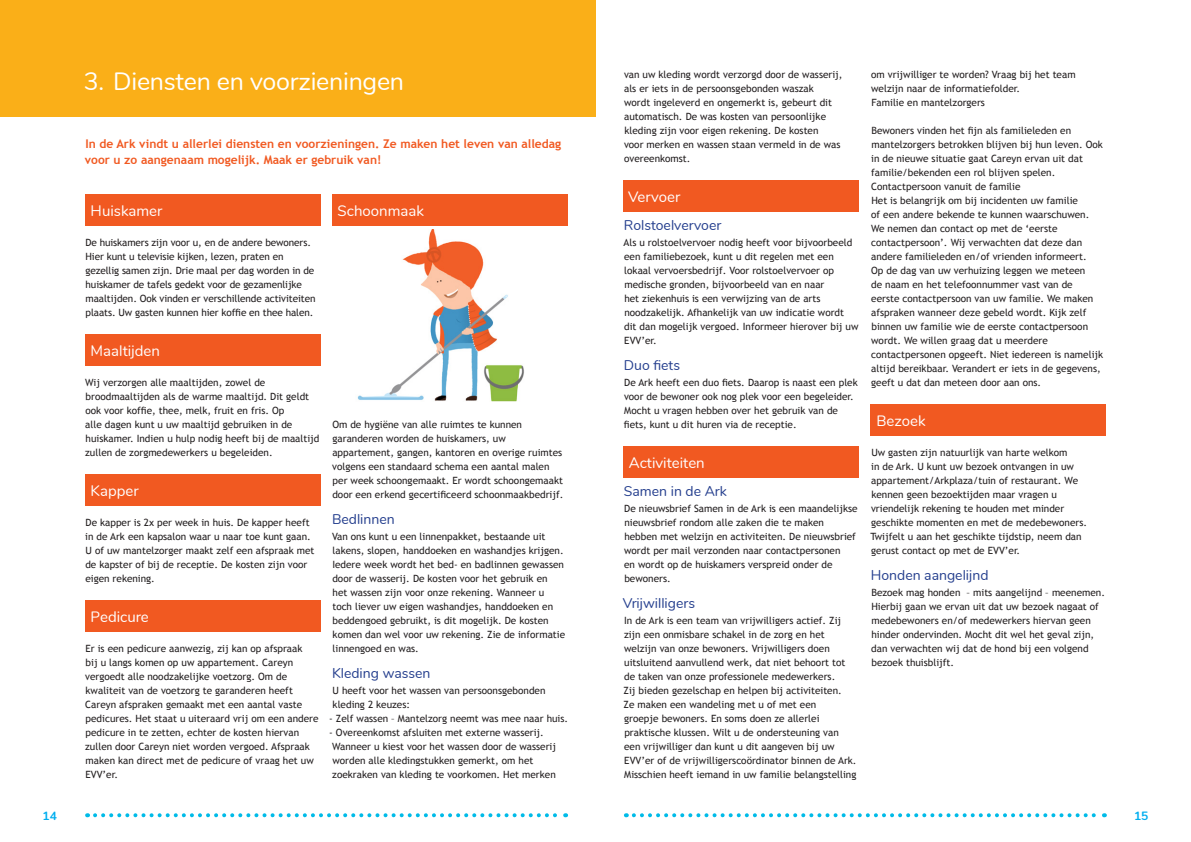
<style>
.page{position:relative;width:1191px;height:842px;background:#fff}
.page>*{position:absolute;margin:0;border:0;box-sizing:border-box;transform-origin:0 0}
.t1{font:25px "Nunito";letter-spacing:-.01em;color:#fff}
.Kopje_niveau_2{font:15px "Nunito";color:#fff}
.Kopje_niveau_3{font:14px "Nunito";color:#253f8e}
.Intro{font:700 12px/16px "Trebuchet MS";color:#f15921}
.t2{font:700 12px "Nunito";color:#00aeef}
.Brood{font:10px/14px "Trebuchet MS";color:#231f20}
</style>
<div class="page">
<svg style="left:634px;top:813px;width:471px;height:4px"></svg>
<svg style="left:95px;top:813px;width:471px;height:4px"></svg>
<div style="left:0;top:0;width:595px;height:116px;background:#faaf18"></div>
<div style="left:85px;top:194px;width:235px;height:32px;background:#f15921"></div>
<div style="left:85px;top:334px;width:235px;height:32px;background:#f15921"></div>
<div style="left:85px;top:474px;width:235px;height:32px;background:#f15921"></div>
<div style="left:85px;top:600px;width:235px;height:32px;background:#f15921"></div>
<div style="left:332px;top:194px;width:235px;height:32px;background:#f15921"></div>
<img style="left:357px;top:230px;width:167px;height:172px">
<div style="left:624px;top:180px;width:235px;height:32px;background:#f15921"></div>
<div style="left:624px;top:446px;width:235px;height:32px;background:#f15921"></div>
<div style="left:871px;top:404px;width:235px;height:32px;background:#f15921"></div>
<p class="t1" style="left:84px;top:63px;width:322px">3. Diensten en voorzieningen</p>
<p class="Intro" style="left:85px;top:136px;width:478px">In de Ark vindt u allerlei diensten en voorzieningen. Ze maken het leven van alledag voor u zo aangenaam mogelijk. Maak er gebruik van!</p>
<p class="Kopje_niveau_2" style="left:91px;top:200px;width:73px">Huiskamer</p>
<p class="Brood" style="left:85px;top:236px;width:231px">De huiskamers zijn voor u, en de andere bewoners.<br>Hier kunt u televisie kijken, lezen, praten en gezellig samen zijn. Drie maal per dag worden in de huiskamer de tafels gedekt voor de gezamenlijke maaltijden. Ook vinden er verschillende activiteiten plaats. Uw gasten kunnen hier koffie en thee halen.</p>
<p class="Kopje_niveau_2" style="left:91px;top:340px;width:71px">Maaltijden</p>
<p class="Brood" style="left:85px;top:376px;width:236px">Wij verzorgen alle maaltijden, zowel de broodmaaltijden als de warme maaltijd. Dit geldt ook voor koffie, thee, melk, fruit en fris. Op<br>alle dagen kunt u uw maaltijd gebruiken in de huiskamer. Indien u hulp nodig heeft bij de maaltijd zullen de zorgmedewerkers u begeleiden.</p>
<p class="Kopje_niveau_2" style="left:91px;top:480px;width:50px">Kapper</p>
<p class="Brood" style="left:85px;top:516px;width:231px">De kapper is 2x per week in huis. De kapper heeft in de Ark een kapsalon waar u naar toe kunt gaan.<br>U of uw mantelzorger maakt zelf een afspraak met de kapster of bij de receptie. De kosten zijn voor eigen rekening.</p>
<p class="Kopje_niveau_2" style="left:91px;top:606px;width:60px">Pedicure</p>
<p class="Brood" style="left:85px;top:642px;width:235px">Er is een pedicure aanwezig, zij kan op afspraak<br>bij u langs komen op uw appartement. Careyn vergoedt alle noodzakelijke voetzorg. Om de kwaliteit van de voetzorg te garanderen heeft Careyn afspraken gemaakt met een aantal vaste pedicures. Het staat u uiteraard vrij om een andere pedicure in te zetten, echter de kosten hiervan zullen door Careyn niet worden vergoed. Afspraak maken kan direct met de pedicure of vraag het uw EVV’er.</p>
<p class="Kopje_niveau_2" style="left:337px;top:200px;width:88px">Schoonmaak</p>
<p class="Brood" style="left:332px;top:418px;width:233px">Om de hygiëne van alle ruimtes te kunnen garanderen worden de huiskamers, uw appartement, gangen, kantoren en overige ruimtes volgens een standaard schema een aantal malen per week schoongemaakt. Er wordt schoongemaakt door een erkend gecertificeerd schoonmaakbedrijf.</p>
<p class="Kopje_niveau_3" style="left:332px;top:509px;width:64px">Bedlinnen</p>
<p class="Brood" style="left:332px;top:530px;width:233px">Van ons kunt u een linnenpakket, bestaande uit lakens, slopen, handdoeken en washandjes krijgen.</p>
<p class="Brood" style="left:332px;top:558px;width:234px">Iedere week wordt het bed- en badlinnen gewassen door de wasserij. De kosten voor het gebruik en<br>het wassen zijn voor onze rekening. Wanneer u toch liever uw eigen washandjes, handdoeken en beddengoed gebruikt, is dit mogelijk. De kosten komen dan wel voor uw rekening. Zie de informatie linnengoed en was.</p>
<p class="Kopje_niveau_3" style="left:332px;top:663px;width:100px">Kleding wassen</p>
<p class="Brood" style="left:332px;top:684px;width:214px">U heeft voor het wassen van persoonsgebonden kleding 2 keuzes:</p>
<p class="Brood" style="left:329px;top:712px;width:240px">- Zelf wassen – Mantelzorg neemt was mee naar huis.</p>
<p class="Brood" style="left:329px;top:726px;width:216px">- Overeenkomst afsluiten met externe wasserij.</p>
<p class="Brood" style="left:332px;top:740px;width:225px">Wanneer u kiest voor het wassen door de wasserij worden alle kledingstukken gemerkt, om het zoekraken van kleding te voorkomen. Het merken</p>
<p class="Brood" style="left:624px;top:68px;width:220px">van uw kleding wordt verzorgd door de wasserij, als er iets in de persoonsgebonden waszak<br>wordt ingeleverd en ongemerkt is, gebeurt dit automatisch. De was kosten van persoonlijke kleding zijn voor eigen rekening. De kosten<br>voor merken en wassen staan vermeld in de was overeenkomst.</p>
<p class="Kopje_niveau_2" style="left:628px;top:186px;width:54px">Vervoer</p>
<p class="Kopje_niveau_3" style="left:624px;top:215px;width:99px">Rolstoelvervoer</p>
<p class="Brood" style="left:623px;top:236px;width:236px">Als u rolstoelvervoer nodig heeft voor bijvoorbeeld een familiebezoek, kunt u dit regelen met een lokaal vervoersbedrijf. Voor rolstoelvervoer op medische gronden, bijvoorbeeld van en naar<br>het ziekenhuis is een verwijzing van de arts noodzakelijk. Afhankelijk van uw indicatie wordt<br>dit dan mogelijk vergoed. Informeer hierover bij uw EVV’er.</p>
<p class="Kopje_niveau_3" style="left:624px;top:355px;width:58px">Duo fiets</p>
<p class="Brood" style="left:624px;top:376px;width:235px">De Ark heeft een duo fiets. Daarop is naast een plek voor de bewoner ook nog plek voor een begeleider.<br>Mocht u vragen hebben over het gebruik van de fiets, kunt u dit huren via de receptie.</p>
<p class="Kopje_niveau_2" style="left:629px;top:452px;width:77px">Activiteiten</p>
<p class="Kopje_niveau_3" style="left:624px;top:481px;width:104px">Samen in de Ark</p>
<p class="Brood" style="left:624px;top:502px;width:235px">De nieuwsbrief Samen in de Ark is een maandelijkse nieuwsbrief rondom alle zaken die te maken hebben met welzijn en activiteiten. De nieuwsbrief wordt per mail verzonden naar contactpersonen<br>en wordt op de huiskamers verspreid onder de bewoners.</p>
<p class="Kopje_niveau_3" style="left:623px;top:593px;width:74px">Vrijwilligers</p>
<p class="Brood" style="left:623px;top:614px;width:234px">In de Ark is een team van vrijwilligers actief. Zij zijn een onmisbare schakel in de zorg en het welzijn van onze bewoners. Vrijwilligers doen uitsluitend aanvullend werk, dat niet behoort tot de taken van onze professionele medewerkers.<br>Zij bieden gezelschap en helpen bij activiteiten.<br>Ze maken een wandeling met u of met een<br>groepje bewoners. En soms doen ze allerlei praktische klussen. Wilt u de ondersteuning van een vrijwilliger dan kunt u dit aangeven bij uw EVV’er of de vrijwilligerscoördinator binnen de Ark.<br>Misschien heeft iemand in uw familie belangstelling</p>
<p class="Brood" style="left:871px;top:68px;width:206px">om vrijwilliger te worden? Vraag bij het team welzijn naar de informatiefolder.</p>
<p class="Brood" style="left:871px;top:96px;width:115px">Familie en mantelzorgers</p>
<p class="Brood" style="left:871px;top:124px;width:233px">Bewoners vinden het fijn als familieleden en mantelzorgers betrokken blijven bij hun leven. Ook in de nieuwe situatie gaat Careyn ervan uit dat familie/bekenden een rol blijven spelen.</p>
<p class="Brood" style="left:871px;top:180px;width:151px">Contactpersoon vanuit de familie</p>
<p class="Brood" style="left:871px;top:194px;width:234px">Het is belangrijk om bij incidenten uw familie<br>of een andere bekende te kunnen waarschuwen.<br>We nemen dan contact op met de ‘eerste contactpersoon’. Wij verwachten dat deze dan andere familieleden en/of vrienden informeert.<br>Op de dag van uw verhuizing leggen we meteen<br>de naam en het telefoonnummer vast van de eerste contactpersoon van uw familie. We maken afspraken wanneer deze gebeld wordt. Kijk zelf binnen uw familie wie de eerste contactpersoon wordt. We willen graag dat u meerdere contactpersonen opgeeft. Niet iedereen is namelijk altijd bereikbaar. Verandert er iets in de gegevens, geeft u dat dan meteen door aan ons.</p>
<p class="Kopje_niveau_2" style="left:876px;top:410px;width:51px">Bezoek</p>
<p class="Brood" style="left:870px;top:446px;width:218px">Uw gasten zijn natuurlijk van harte welkom<br>in de Ark. U kunt uw bezoek ontvangen in uw appartement/Arkplaza/tuin of restaurant. We kennen geen bezoektijden maar vragen u vriendelijk rekening te houden met minder geschikte momenten en met de medebewoners.<br>Twijfelt u aan het geschikte tijdstip, neem dan gerust contact op met de EVV’er.</p>
<p class="Kopje_niveau_3" style="left:871px;top:565px;width:119px">Honden aangelijnd</p>
<p class="Brood" style="left:871px;top:586px;width:235px">Bezoek mag honden – mits aangelijnd – meenemen.<br>Hierbij gaan we ervan uit dat uw bezoek nagaat of medebewoners en/of medewerkers hiervan geen hinder ondervinden. Mocht dit wel het geval zijn, dan verwachten wij dat de hond bij een volgend bezoek thuisblijft.</p>
<p class="t2" style="left:43px;top:807px;width:16px">14</p>
<p class="t2" style="left:1134px;top:807px;width:16px">15</p>
</div>
